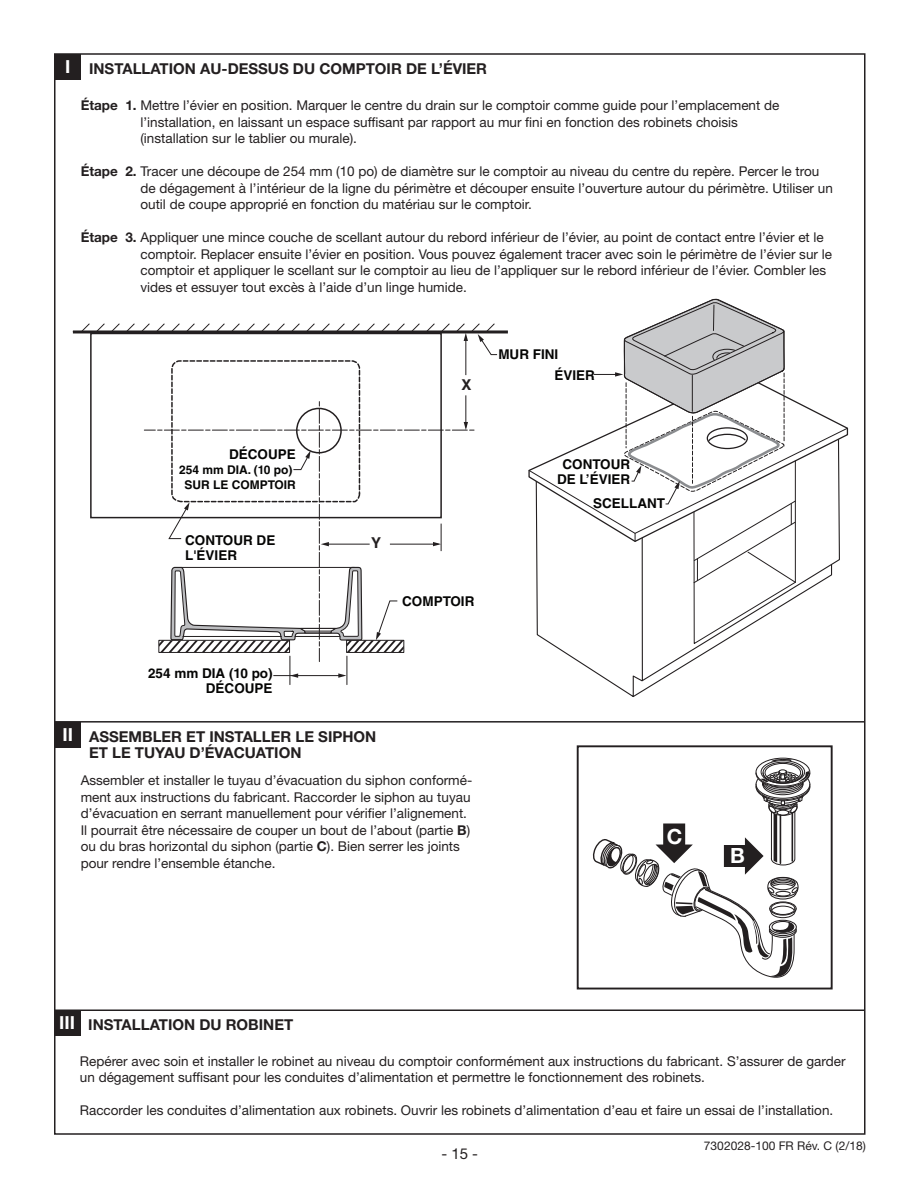
<style>
.page{position:relative;width:918px;height:1188px;background:#fff}
.page>*{position:absolute;margin:0;border:0;box-sizing:border-box;transform-origin:0 0}
.t1{font:700 21px "Helvetica Neue LT Std";color:#fff}
.t2{font:700 18px "Helvetica Neue LT Std";color:#fff}
._10pt_Heads_-_Bold{font:700 15px/16.5px "Helvetica Neue LT Std";color:#231f20}
.t3{font:15px "Helvetica Neue LT Std";color:#231f20}
.t4{font:700 15px "Helvetica LT Std";color:#231f20}
._9pt_text{font:13.5px/16.5px "Helvetica Neue LT Std";color:#231f20}
.t5{font:700 13.5px/15px "Helvetica LT Std";color:#050504;text-align:right}
.t6{font:700 12px/15px "Helvetica LT Std";color:#050504;text-align:center}
.t7{font:12px "Helvetica Neue LT Std";color:#231f20}
.s1{font-weight:700}
</style>
<div class="page">
<div style="left:54px;top:1010px;width:26px;height:26px;background:#231f20"></div>
<hr style="left:54px;top:1010px;width:810px;height:1px;background:#231f20">
<div style="left:55px;top:54px;width:26px;height:26px;background:#231f20"></div>
<div style="left:55px;top:722px;width:26px;height:26px;background:#231f20"></div>
<hr style="left:55px;top:721px;width:810px;height:2px;background:#231f20">
<div style="left:577px;top:745px;width:256px;height:244px;border:2px solid #231f20"></div>
<div style="left:763px;top:762px;width:40px;height:21px;border:1px solid #231f20;border-radius:50%"></div>
<div style="left:761px;top:760px;width:44px;height:23px;border:1px solid #231f20;border-radius:50%"></div>
<div style="left:765px;top:763px;width:36px;height:19px;border:1px solid #231f20;border-radius:50%"></div>
<div style="left:756px;top:758px;width:54px;height:29px;border:1px solid #231f20;border-radius:50%"></div>
<svg style="left:770px;top:759px;width:32px;height:3px"></svg>
<svg style="left:593px;top:768px;width:218px;height:210px"></svg>
<hr style="left:780px;top:815px;width:1px;height:48px;background:#231f20">
<hr style="left:792px;top:813px;width:1px;height:48px;background:#231f20">
<hr style="left:73px;top:330px;width:435px;height:3px;background:#231f20">
<svg style="left:81px;top:323px;width:9px;height:8px"></svg>
<svg style="left:96px;top:323px;width:9px;height:8px"></svg>
<svg style="left:111px;top:323px;width:9px;height:8px"></svg>
<svg style="left:126px;top:323px;width:9px;height:8px"></svg>
<svg style="left:141px;top:323px;width:357px;height:362px"></svg>
<svg style="left:528px;top:299px;width:320px;height:398px"></svg>
<p class="t2" style="left:65px;top:55px;width:7px">I</p>
<p class="_10pt_Heads_-_Bold" style="left:89px;top:60px;width:400px">INSTALLATION AU-DESSUS DU COMPTOIR DE L’ÉVIER</p>
<p class="_9pt_text" style="left:140px;top:97px;width:640px;text-indent:-60px"><span class="s1">Étape 1.</span> Mettre l’évier en position. Marquer le centre du drain sur le comptoir comme guide pour l’emplacement de l’installation, en laissant un espace suffisant par rapport au mur fini en fonction des robinets choisis (installation sur le tablier ou murale).</p>
<p class="_9pt_text" style="left:140px;top:163px;width:694px;text-indent:-60px"><span class="s1">Étape 2.</span> Tracer une découpe de 254 mm (10 po) de diamètre sur le comptoir au niveau du centre du repère. Percer le trou de dégagement à l’intérieur de la ligne du périmètre et découper ensuite l’ouverture autour du périmètre. Utiliser un outil de coupe approprié en fonction du matériau sur le comptoir.</p>
<p class="_9pt_text" style="left:140px;top:229px;width:693px;text-indent:-60px"><span class="s1">Étape 3.</span> Appliquer une mince couche de scellant autour du rebord inférieur de l’évier, au point de contact entre l’évier et le comptoir. Replacer ensuite l’évier en position. Vous pouvez également tracer avec soin le périmètre de l’évier sur le comptoir et appliquer le scellant sur le comptoir au lieu de l’appliquer sur le rebord inférieur de l’évier. Combler les vides et essuyer tout excès à l’aide d’un linge humide.</p>
<p class="t4" style="left:461px;top:376px;width:12px">X</p>
<p class="t5" style="left:498px;top:347px;width:61px">MUR FINI</p>
<p class="t5" style="left:554px;top:368px;width:42px">ÉVIER</p>
<p class="t5" style="left:229px;top:447px;width:68px">DÉCOUPE</p>
<p class="t6" style="left:179px;top:463px;width:118px">254 mm DIA. (10 po)<br>SUR LE COMPTOIR</p>
<p class="t5" style="left:185px;top:532px;width:92px;text-align:left">CONTOUR DE<br>L'ÉVIER</p>
<p class="t4" style="left:371px;top:534px;width:12px">Y</p>
<p class="t5" style="left:402px;top:594px;width:74px">COMPTOIR</p>
<p class="t5" style="left:557px;top:457px;width:75px;text-align:center">CONTOUR<br>DE L’ÉVIER</p>
<p class="t5" style="left:593px;top:495px;width:73px">SCELLANT</p>
<p class="t5" style="left:148px;top:666px;width:126px">254 mm DIA (10 po)<br>DÉCOUPE</p>
<p class="t2" style="left:63px;top:723px;width:12px">II</p>
<p class="_10pt_Heads_-_Bold" style="left:89px;top:728px;width:289px">ASSEMBLER ET INSTALLER LE SIPHON<br>ET LE TUYAU D’ÉVACUATION</p>
<p class="_9pt_text" style="left:81px;top:772px;width:393px">Assembler et installer le tuyau d’évacuation du siphon conformé&shy;ment aux instructions du fabricant. Raccorder le siphon au tuyau d’évacuation en serrant manuellement pour vérifier l’alignement.<br>Il pourrait être nécessaire de couper un bout de l’about (partie <span class="s1">B</span>) ou du bras horizontal du siphon (partie <span class="s1">C</span>). Bien serrer les joints pour rendre l’ensemble étanche.</p>
<p class="t1" style="left:667px;top:824px;width:17px">C</p>
<p class="t1" style="left:730px;top:843px;width:16px">B</p>
<p class="t2" style="left:59px;top:1012px;width:17px">III</p>
<p class="_10pt_Heads_-_Bold" style="left:88px;top:1016px;width:206px">INSTALLATION DU ROBINET</p>
<p class="_9pt_text" style="left:80px;top:1053px;width:767px">Repérer avec soin et installer le robinet au niveau du comptoir conformément aux instructions du fabricant. S’assurer de garder un dégagement suffisant pour les conduites d’alimentation et permettre le fonctionnement des robinets.</p>
<p class="_9pt_text" style="left:80px;top:1102px;width:755px">Raccorder les conduites d’alimentation aux robinets. Ouvrir les robinets d’alimentation d’eau et faire un essai de l’installation.</p>
<p class="t3" style="left:441px;top:1145px;width:38px">- 15 -</p>
<p class="t7" style="left:704px;top:1139px;width:163px">7302028-100 FR Rév. C (2/18)</p>
</div>
